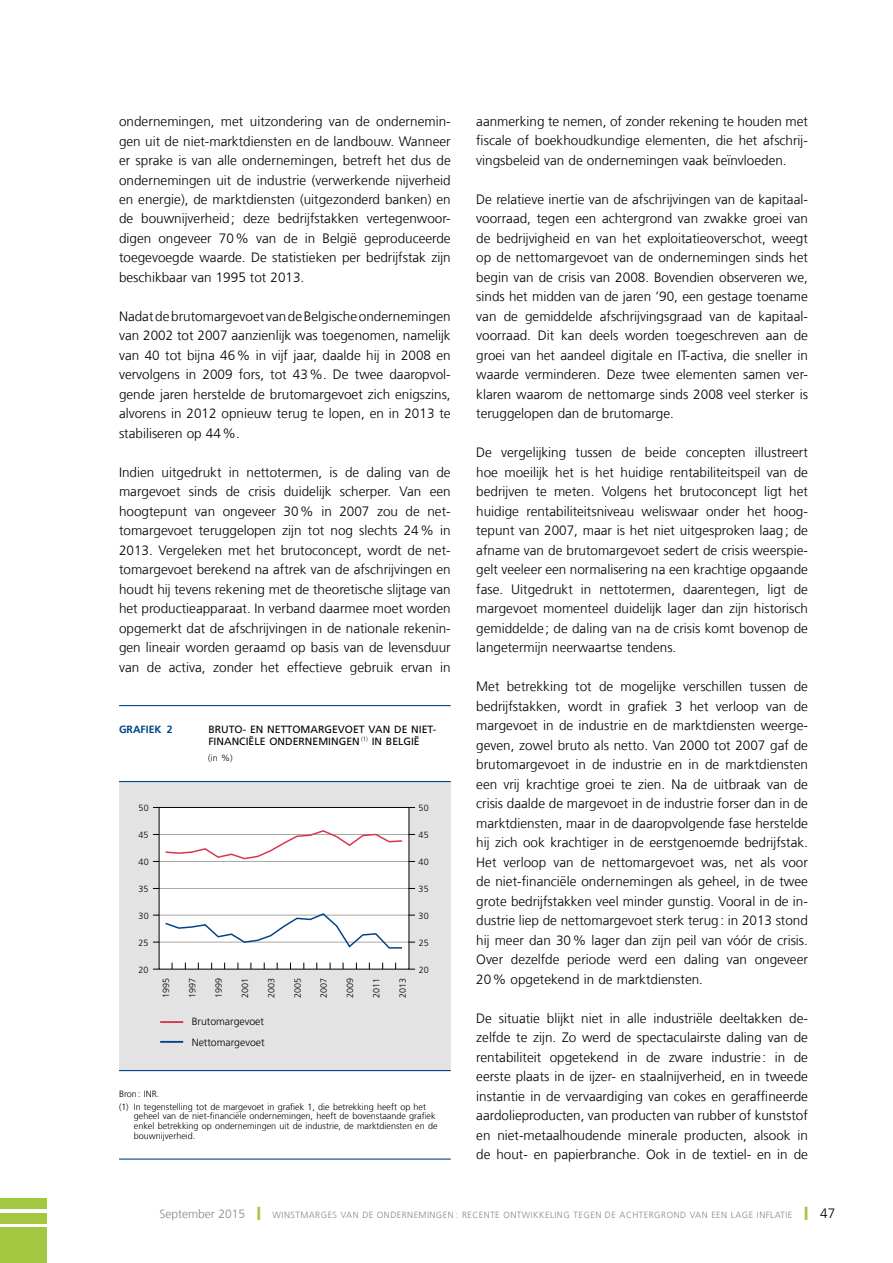
<style>
.page{position:relative;width:893px;height:1263px;background:#fff}
.page>*{position:absolute;margin:0;border:0;box-sizing:border-box;transform-origin:0 0}
.t1{font:300 13.5px/19.5px "Frutiger LT Com";color:#000;text-align:justify}
.t2{font:10.5px/12px "Frutiger LT Com";color:#000}
.t3{font:300 10.5px "Frutiger LT";color:#000}
.t4{font:700 10.5px "Frutiger LT Com";color:#048}
.t5{font:300 9px/9.8px "Frutiger LT Com";color:#000}
.t6{font:300 9px "Frutiger LT Com";letter-spacing:.05em;color:#878787}
.t7{font:300 9px "Frutiger LT";letter-spacing:.005em;color:#000}
.s1{font-size:12px}
.s2{color:#a2c740}
.s3{font-size:13.5px;color:#000}
</style>
<div class="page">
<div style="left:0;top:1198px;width:47px;height:11px;background:#a2c740"></div>
<div style="left:0;top:1213px;width:47px;height:10px;background:#a2c740"></div>
<div style="left:0;top:1227px;width:47px;height:36px;background:#a2c740"></div>
<div style="left:119px;top:781px;width:332px;height:289px;background:#e3e3e3"></div>
<hr style="left:119px;top:705px;width:332px;height:1px;background:#048">
<hr style="left:119px;top:781px;width:332px;height:1px;background:#048">
<hr style="left:119px;top:1070px;width:332px;height:1px;background:#048">
<hr style="left:119px;top:1158px;width:332px;height:1px;background:#048">
<div style="left:159px;top:807px;width:250px;height:162px;background:#fff"></div>
<hr style="left:159px;top:888px;width:250px;height:1px;background:#a8a8a7">
<svg style="left:153px;top:829px;width:262px;height:33px"></svg>
<svg style="left:153px;top:912px;width:262px;height:37px"></svg>
<hr style="left:160px;top:1041px;width:23px;height:2px;background:#048">
<hr style="left:160px;top:1021px;width:23px;height:2px;background:#d8364d">
<div style="left:159px;top:807px;width:250px;height:162px;border:1px solid #000"></div>
<p class="t1" style="left:119px;top:111px;width:333px">ondernemingen, met uitzondering van de ondernemin‑ gen uit de niet-marktdiensten en de landbouw. Wanneer er sprake is van alle ondernemingen, betreft het dus de ondernemingen uit de industrie (verwerkende nijverheid en energie), de marktdiensten (uitgezonderd banken) en de bouwnijverheid; deze bedrijfstakken vertegenwoor‑ digen ongeveer 70% van de in België geproduceerde toegevoegde waarde. De statistieken per bedrijfstak zijn beschikbaar van 1995 tot 2013.</p>
<p class="t1" style="left:119px;top:306px;width:333px">Nadat de brutomargevoet van de Belgische ondernemingen van 2002 tot 2007 aanzienlijk was toegenomen, namelijk van 40 tot bijna 46% in vijf jaar, daalde hij in 2008 en vervolgens in 2009 fors, tot 43%. De twee daaropvol‑ gende jaren herstelde de brutomargevoet zich enigszins, alvorens in 2012 opnieuw terug te lopen, en in 2013 te stabiliseren op 44%.</p>
<p class="t1" style="left:119px;top:462px;width:333px">Indien uitgedrukt in nettotermen, is de daling van de margevoet sinds de crisis duidelijk scherper. Van een hoogtepunt van ongeveer 30% in 2007 zou de net‑ tomargevoet teruggelopen zijn tot nog slechts 24% in 2013. Vergeleken met het brutoconcept, wordt de net‑ tomargevoet berekend na aftrek van de afschrijvingen en houdt hij tevens rekening met de theoretische slijtage van het productieapparaat. In verband daarmee moet worden opgemerkt dat de afschrijvingen in de nationale rekenin‑ gen lineair worden geraamd op basis van de levensduur van de activa, zonder het effectieve gebruik ervan in</p>
<p class="t4" style="left:119px;top:723px;width:55px">GRAFIEK 2</p>
<p class="t2" style="left:208px;top:723px;width:229px">BRUTO- EN NETTOMARGEVOET VAN DE NIET-<br>FINANCIËLE ONDERNEMINGEN <sup>(1)</sup> IN BELGIË</p>
<p class="t5" style="left:208px;top:753px;width:26px">(in %)</p>
<p class="t7" style="left:138px;top:803px;width:12px">50</p>
<p class="t7" style="left:418px;top:803px;width:12px">50</p>
<p class="t7" style="left:138px;top:830px;width:12px">45</p>
<p class="t7" style="left:419px;top:830px;width:12px">45</p>
<p class="t7" style="left:138px;top:857px;width:12px">40</p>
<p class="t7" style="left:418px;top:857px;width:12px">40</p>
<p class="t7" style="left:138px;top:884px;width:12px">35</p>
<p class="t7" style="left:419px;top:884px;width:12px">35</p>
<p class="t7" style="left:138px;top:911px;width:12px">30</p>
<p class="t7" style="left:418px;top:911px;width:12px">30</p>
<p class="t7" style="left:138px;top:937px;width:11px">25</p>
<p class="t7" style="left:419px;top:937px;width:11px">25</p>
<p class="t7" style="left:138px;top:964px;width:12px">20</p>
<p class="t7" style="left:419px;top:964px;width:12px">20</p>
<p class="t7" style="left:161px;top:998px;width:22px;rotate:-90deg">1995</p>
<p class="t7" style="left:187px;top:998px;width:21px;rotate:-90deg">1997</p>
<p class="t7" style="left:214px;top:998px;width:22px;rotate:-90deg">1999</p>
<p class="t7" style="left:240px;top:998px;width:22px;rotate:-90deg">2001</p>
<p class="t7" style="left:266px;top:998px;width:22px;rotate:-90deg">2003</p>
<p class="t7" style="left:292px;top:998px;width:22px;rotate:-90deg">2005</p>
<p class="t7" style="left:319px;top:998px;width:22px;rotate:-90deg">2007</p>
<p class="t7" style="left:345px;top:998px;width:22px;rotate:-90deg">2009</p>
<p class="t7" style="left:371px;top:997px;width:21px;rotate:-90deg">2011</p>
<p class="t7" style="left:398px;top:998px;width:21px;rotate:-90deg">2013</p>
<p class="t3" style="left:192px;top:1015px;width:74px">Brutomargevoet</p>
<p class="t3" style="left:192px;top:1036px;width:74px">Nettomargevoet</p>
<p class="t5" style="left:119px;top:1087px;width:309px;line-height:12.8px">Bron: INR.<br>(1) In tegenstelling tot de margevoet in grafiek 1, die betrekking heeft op het</p>
<p class="t5" style="left:134px;top:1111px;width:305px">geheel van de niet-financiële ondernemingen, heeft de bovenstaande grafiek enkel betrekking op ondernemingen uit de industrie, de marktdiensten en de bouwnijverheid.</p>
<p class="t1" style="left:476px;top:111px;width:333px">aanmerking te nemen, of zonder rekening te houden met fiscale of boekhoudkundige elementen, die het afschrij‑ vingsbeleid van de ondernemingen vaak beïnvloeden.</p>
<p class="t1" style="left:476px;top:189px;width:333px">De relatieve inertie van de afschrijvingen van de kapitaal‑ voorraad, tegen een achtergrond van zwakke groei van de bedrijvigheid en van het exploitatieoverschot, weegt op de nettomargevoet van de ondernemingen sinds het begin van de crisis van 2008. Bovendien observeren we, sinds het midden van de jaren ’90, een gestage toename van de gemiddelde afschrijvingsgraad van de kapitaal‑ voorraad. Dit kan deels worden toegeschreven aan de groei van het aandeel digitale en IT-activa, die sneller in waarde verminderen. Deze twee elementen samen ver‑ klaren waarom de nettomarge sinds 2008 veel sterker is teruggelopen dan de brutomarge.</p>
<p class="t1" style="left:476px;top:443px;width:333px">De vergelijking tussen de beide concepten illustreert hoe moeilijk het is het huidige rentabiliteitspeil van de bedrijven te meten. Volgens het brutoconcept ligt het huidige rentabiliteitsniveau weliswaar onder het hoog‑ tepunt van 2007, maar is het niet uitgesproken laag; de afname van de brutomargevoet sedert de crisis weerspie‑ gelt veeleer een normalisering na een krachtige opgaande fase. U itgedrukt in nettotermen, daarentegen, ligt de margevoet momenteel duidelijk lager dan zijn historisch gemiddelde ; de daling van na de crisis komt bovenop de langetermijn neerwaartse tendens.</p>
<p class="t1" style="left:476px;top:677px;width:333px">Met betrekking tot de mogelijke verschillen tussen de bedrijfstakken, wordt in grafiek 3 het verloop van de margevoet in de industrie en de marktdiensten weerge‑ geven, zowel bruto als netto. Van 2000 tot 2007 gaf de brutomargevoet in de industrie en in de marktdiensten een vrij krachtige groei te zien. Na de uitbraak van de crisis daalde de margevoet in de industrie forser dan in de marktdiensten, maar in de daaropvolgende fase herstelde hij zich ook krachtiger in de eerstgenoemde bedrijfstak.<br>H et verloop van de nettomargevoet was, net als voor de niet-financiële ondernemingen als geheel, in de twee grote bedrijfstakken veel minder gunstig. Vooral in de in‑ dustrie liep de nettomargevoet sterk terug: in 2013 stond hij meer dan 30% lager dan zijn peil van vóór de crisis.<br>Over dezelfde periode werd een daling van ongeveer 20% opgetekend in de marktdiensten.</p>
<p class="t1" style="left:476px;top:1008px;width:333px">De situatie blijkt niet in alle industriële deeltakken de‑ zelfde te zijn. Zo werd de spectaculairste daling van de rentabiliteit opgetekend in de zware industrie : in de eerste plaats in de ijzer- en staalnijverheid, en in tweede instantie in de vervaardiging van cokes en geraffineerde aardolieproducten, van producten van rubber of kunststof en niet-metaalhoudende minerale producten, alsook in de hout- en papierbranche. Ook in de textiel- en in de</p>
<p class="t6" style="left:159px;top:1209px;width:677px"><span class="s1">September 2015</span> <span class="s2">❙</span> Winstmarges van de ondernemingen : recente ontwikkeling tegen de achtergrond van een lage inflatie <span class="s2">❙</span> <span class="s3">47</span></p>
</div>
